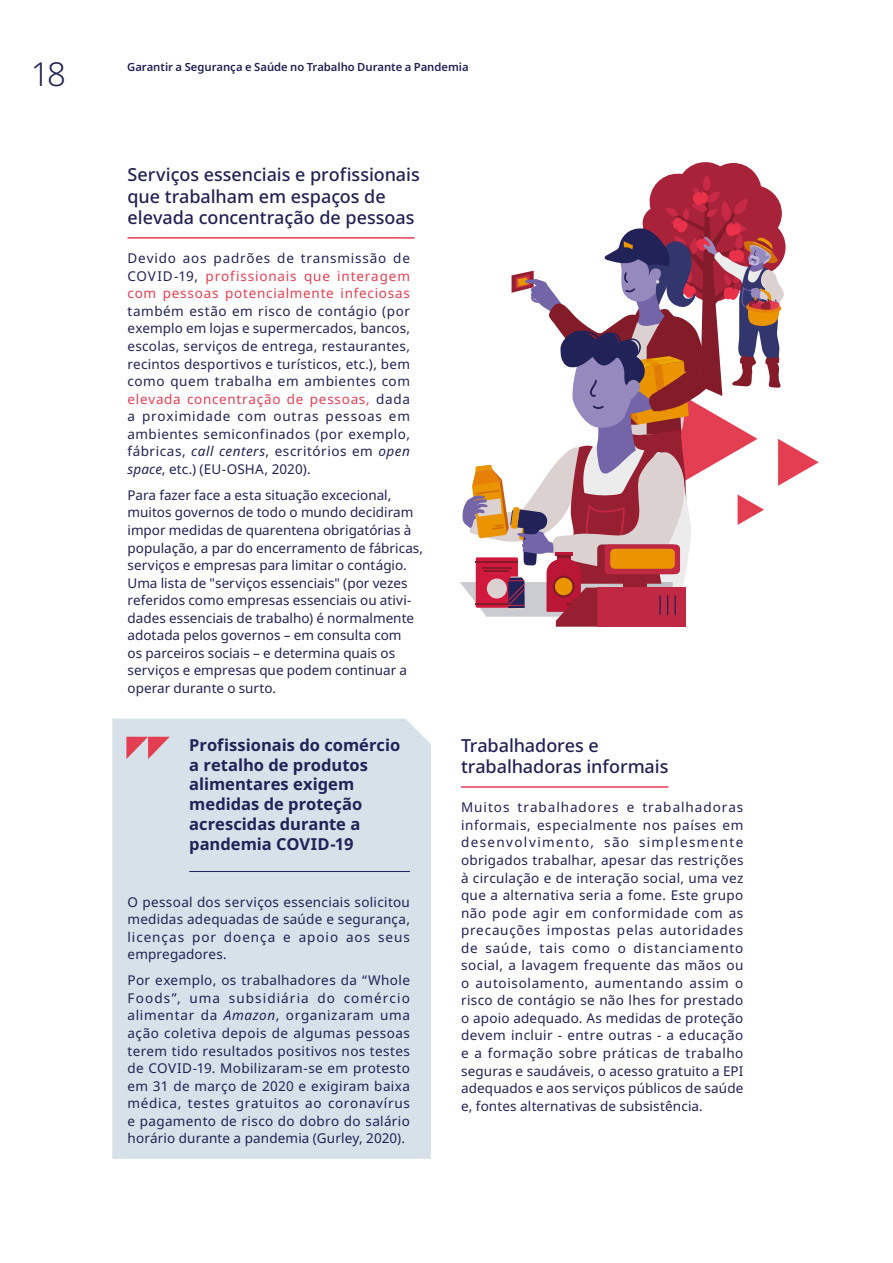
<style>
.page{position:relative;width:893px;height:1263px;background:#fff}
.page>*{position:absolute;margin:0;border:0;box-sizing:border-box;transform-origin:0 0}
.t1{font:300 33px "Noto Sans";color:#212253}
.t2{font:500 18px/21.6px "Noto Sans";color:#212253}
.t3{font:700 16.5px/19.8px "Noto Sans";color:#212257}
.t4{font:13.5px/17.5px "Noto Sans";color:#212253;text-align:justify}
.t5{font:13.5px/17.5px "Noto Sans";letter-spacing:.055em;color:#e43e53;text-align:justify}
.t6{font:600 11.25px "Noto Sans";letter-spacing:-.005em;color:#212253}
.s1{color:#212253}
.s2{color:#e43e53}
.s3{font-style:italic}
</style>
<div class="page">
<div style="left:112px;top:719px;width:319px;height:440px;background:#d6e1e9"></div>
<hr style="left:128px;top:237px;width:287px;height:2px;background:#e43e53">
<hr style="left:189px;top:871px;width:221px;height:1px;background:#212257">
<hr style="left:461px;top:786px;width:207px;height:2px;background:#e43e53">
<svg style="left:460px;top:162px;width:359px;height:465px"></svg>
<hr style="left:659px;top:595px;width:2px;height:20px;background:#212257">
<div style="left:605px;top:544px;width:75px;height:30px;background:#c12844;border-radius:4px"></div>
<div style="left:610px;top:549px;width:65px;height:20px;background:#e99400;border-radius:4px"></div>
<svg style="left:126px;top:737px;width:44px;height:22px"></svg>
<h1 class="t1" style="left:31px;top:51px;width:37px">18</h1>
<p class="t6" style="left:127px;top:59px;width:343px">Garantir a Segurança e Saúde no Trabalho Durante a Pandemia</p>
<h2 class="t2" style="left:128px;top:164px;width:294px">Serviços essenciais e profissionais que trabalham em espaços de elevada concentração de pessoas</h2>
<p class="t5" style="left:128px;top:250px;width:284px"><span class="s1">Devido aos padrões de transmissão de COVID-19,</span> profissionais que interagem com pessoas potencialmente infeciosas</p>
<p class="t4" style="left:128px;top:302px;width:284px">também estão em risco de contágio (por exemplo em lojas e supermercados, bancos, escolas, serviços de entrega, restaurantes, recintos desportivos e turísticos, etc.), bem como quem trabalha em ambientes com <span class="s2">elevada concentração de pessoas,</span> dada a proximidade com outras pessoas em ambientes semiconfinados (por exemplo, fábricas, <span class="s3">call centers</span>, escritórios em <span class="s3">open space</span>, etc.) (EU-OSHA, 2020).</p>
<p class="t4" style="left:128px;top:486px;width:297px;text-align:left">Para fazer face a esta situação excecional, muitos governos de todo o mundo decidiram impor medidas de quarentena obrigatórias à população, a par do encerramento de fábricas, serviços e empresas para limitar o contágio.<br>Uma lista de "serviços essenciais" (por vezes referidos como empresas essenciais ou ativi&shy;dades essenciais de trabalho) é normalmente adotada pelos governos – em consulta com<br>os parceiros sociais – e determina quais os serviços e empresas que podem continuar a operar durante o surto.</p>
<p class="t3" style="left:189px;top:735px;width:213px">Profissionais do comércio a retalho de produtos alimentares exigem medidas de proteção acrescidas durante a pandemia COVID-19</p>
<p class="t4" style="left:128px;top:893px;width:284px">O pessoal dos serviços essenciais solicitou medidas adequadas de saúde e segurança, licenças por doença e apoio aos seus empregadores.</p>
<p class="t4" style="left:128px;top:972px;width:284px">Por exemplo, os trabalhadores da “Whole Foods”, uma subsidiária do comércio alimentar da <span class="s3">Amazon</span>, organizaram uma ação coletiva depois de algumas pessoas terem tido resultados positivos nos testes de COVID-19. Mobilizaram-se em protesto em 31 de março de 2020 e exigiram baixa médica, testes gratuitos ao coronavírus e pagamento de risco do dobro do salário horário durante a pandemia (Gurley, 2020).</p>
<h2 class="t2" style="left:461px;top:735px;width:209px">Trabalhadores e trabalhadoras informais</h2>
<p class="t4" style="left:461px;top:799px;width:284px">Muitos trabalhadores e trabalhadoras informais, especialmente nos países em desenvolvimento, são simplesmente obrigados trabalhar, apesar das restrições à circulação e de interação social, uma vez que a alternativa seria a fome. Este grupo não pode agir em conformidade com as precauções impostas pelas autoridades de saúde, tais como o distanciamento social, a lavagem frequente das mãos ou o autoisolamento, aumentando assim o risco de contágio se não lhes for prestado o apoio adequado. As medidas de proteção devem incluir - entre outras - a educação e a formação sobre práticas de trabalho seguras e saudáveis, o acesso gratuito a EPI adequados e aos serviços públicos de saúde e, fontes alternativas de subsistência.</p>
</div>
